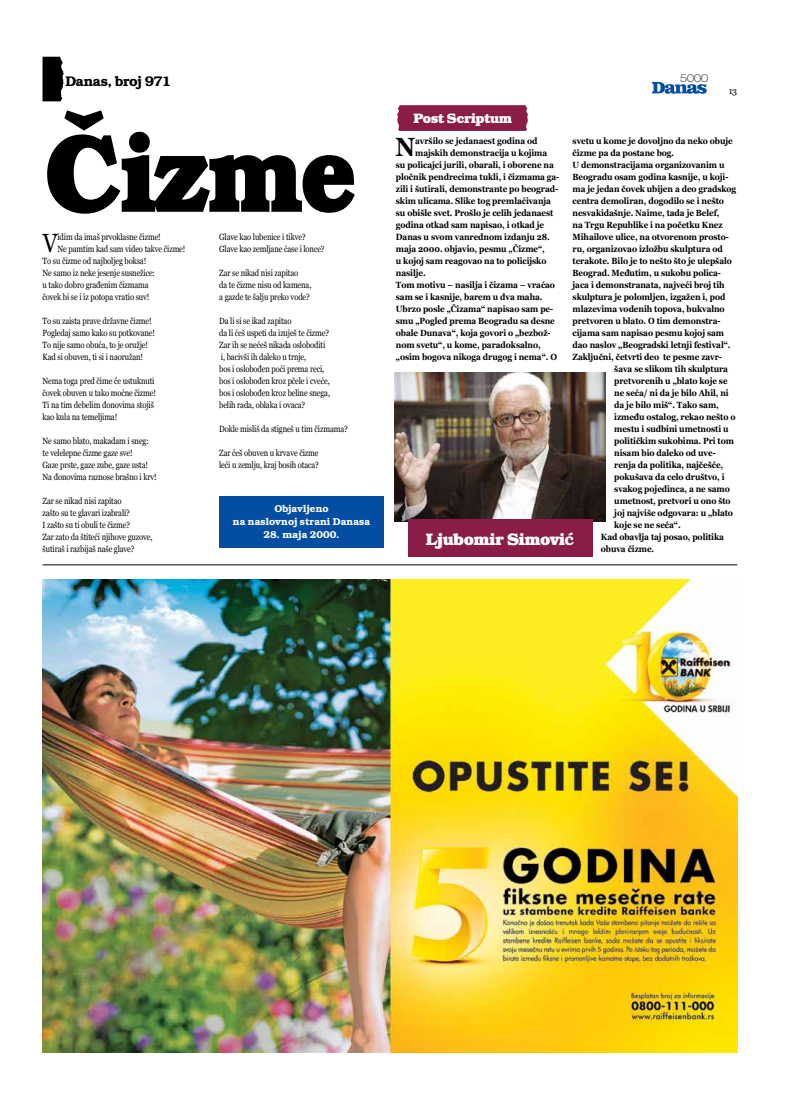
<style>
.page{position:relative;width:794px;height:1106px;background:#fff}
.page>*{position:absolute;margin:0;border:0;box-sizing:border-box;transform-origin:0 0}
.t1{font:900 113.1px "Bookman Re";letter-spacing:-.03em;color:#000;scale:.9 1}
.t2{font:26.3px "Georgia";color:#000;scale:.85 1}
.t3{font:700 26.3px "Georgia";color:#000;scale:.9 1}
.t4{font:900 17px "Bookman Re";letter-spacing:-.025em;color:#fff}
.t5{font:700 14px "Bookman Re";letter-spacing:-.025em;color:#000}
.t6{font:900 14px "Bookman Re";letter-spacing:-.025em;color:#fff}
.t7{font:100 expanded 10.8px "Helvetica Neue LT Pro";color:#000}
.t8{font:700 10px/13px "Bookman Re";color:#fff;text-align:center}
.t9{font:700 9px "Georgia";letter-spacing:-.01em;color:#000;scale:.9 1}
.t10{font:9px/12px "Georgia";letter-spacing:-.015em;color:#000;scale:.85 1}
.t11{font:9px "Georgia";letter-spacing:-.015em;color:#000}
.s1{font-weight:700}
</style>
<div class="page">
<svg style="left:652px;top:82px;width:54px;height:12px"></svg>
<svg style="left:43px;top:57px;width:21px;height:44px"></svg>
<div style="left:397px;top:105px;width:131px;height:26px;background:#8a1c48"></div>
<div style="left:219px;top:496px;width:165px;height:51px;background:#034ea2"></div>
<img style="left:394px;top:372px;width:212px;height:149px">
<div style="left:408px;top:519px;width:184px;height:38px;background:#8a1c48"></div>
<hr style="left:43px;top:564px;width:694px;height:1px;background:#000">
<img style="left:43px;top:579px;width:694px;height:473px">
<h3 class="t5" style="left:65px;top:73px;width:107px">Danas, broj 971</h3>
<p class="t7" style="left:680px;top:72px;width:30px">5000</p>
<p class="t11" style="left:728px;top:85px;width:10px">13</p>
<h1 class="t1" style="left:44px;top:106px;width:349px">Èizme</h1>
<h3 class="t6" style="left:413px;top:110px;width:100px">Post Scriptum</h3>
<p class="t9" style="left:572px;top:135px;width:179px">svetu u kome je dovoljno da neko obuje</p>
<p class="t9" style="left:572px;top:147px;width:114px">čizme pa da postane bog.</p>
<p class="t9" style="left:572px;top:159px;width:170px">U demonstracijama organizovanim u</p>
<p class="t9" style="left:572px;top:171px;width:175px">Beogradu osam godina kasnije, u koji-</p>
<p class="t9" style="left:572px;top:183px;width:183px">ma je jedan čovek ubijen a deo gradskog</p>
<p class="t9" style="left:572px;top:195px;width:170px">centra demoliran, dogodilo se i nešto</p>
<p class="t9" style="left:572px;top:207px;width:165px">nesvakidašnje. Naime, tada je Belef,</p>
<p class="t9" style="left:572px;top:219px;width:168px">na Trgu Republike i na početku Knez</p>
<p class="t9" style="left:572px;top:231px;width:175px">Mihailove ulice, na otvorenom prosto-</p>
<p class="t9" style="left:572px;top:243px;width:168px">ru, organizovao izložbu skulptura od</p>
<p class="t9" style="left:572px;top:255px;width:179px">terakote. Bilo je to nešto što je ulepšalo</p>
<p class="t9" style="left:572px;top:267px;width:166px">Beograd. Međutim, u sukobu polica-</p>
<p class="t9" style="left:572px;top:279px;width:170px">jaca i demonstranata, najveći broj tih</p>
<p class="t9" style="left:572px;top:291px;width:171px">skulptura je polomljen, izgažen i, pod</p>
<p class="t9" style="left:572px;top:303px;width:171px">mlazevima vodenih topova, bukvalno</p>
<p class="t9" style="left:572px;top:315px;width:166px">pretvoren u blato. O tim demonstra-</p>
<p class="t9" style="left:572px;top:327px;width:170px">cijama sam napisao pesmu kojoj sam</p>
<p class="t9" style="left:572px;top:339px;width:177px">dao naslov „Beogradski letnji festival“.</p>
<p class="t9" style="left:572px;top:351px;width:167px">Zaključni, četvrti deo te pesme zavr-</p>
<p class="t9" style="left:614px;top:363px;width:128px">šava se slikom tih skulptura</p>
<p class="t9" style="left:614px;top:375px;width:127px">pretvorenih u „blato koje se</p>
<p class="t9" style="left:614px;top:387px;width:129px">ne seća/ ni da je bilo Ahil, ni</p>
<p class="t9" style="left:614px;top:399px;width:118px">da je bilo miš“. Tako sam,</p>
<p class="t9" style="left:614px;top:411px;width:136px">između ostalog, rekao nešto o</p>
<p class="t9" style="left:614px;top:423px;width:128px">mestu i sudbini umetnosti u</p>
<p class="t9" style="left:614px;top:435px;width:135px">političkim sukobima. Pri tom</p>
<p class="t9" style="left:614px;top:447px;width:114px">nisam bio daleko od uve-</p>
<p class="t9" style="left:614px;top:459px;width:123px">renja da politika, najčešće,</p>
<p class="t9" style="left:614px;top:471px;width:124px">pokušava da celo društvo, i</p>
<p class="t9" style="left:614px;top:483px;width:130px">svakog pojedinca, a ne samo</p>
<p class="t9" style="left:614px;top:495px;width:131px">umetnost, pretvori u ono što</p>
<p class="t9" style="left:614px;top:507px;width:133px">joj najviše odgovara: u „blato</p>
<p class="t9" style="left:614px;top:519px;width:75px">koje se ne seća“.</p>
<p class="t9" style="left:601px;top:531px;width:138px">Kad obavlja taj posao, politika</p>
<p class="t9" style="left:601px;top:543px;width:61px">obuva čizme.</p>
<h2 class="t3" style="left:395px;top:130px;width:24px">N</h2>
<p class="t9" style="left:415px;top:135px;width:137px">avršilo se jedanaest godina od</p>
<p class="t9" style="left:415px;top:147px;width:148px">majskih demonstracija u kojima</p>
<p class="t9" style="left:396px;top:159px;width:177px">su policajci jurili, obarali, i oborene na</p>
<p class="t9" style="left:396px;top:171px;width:183px">pločnik pendrecima tukli, i čizmama ga-</p>
<p class="t9" style="left:396px;top:183px;width:182px">zili i šutirali, demonstrante po beograd-</p>
<p class="t9" style="left:396px;top:195px;width:174px">skim ulicama. Slike tog premlaćivanja</p>
<p class="t9" style="left:396px;top:207px;width:177px">su obišle svet. Prošlo je celih jedanaest</p>
<p class="t9" style="left:396px;top:219px;width:166px">godina otkad sam napisao, i otkad je</p>
<p class="t9" style="left:396px;top:231px;width:173px">Danas u svom vanrednom izdanju 28.</p>
<p class="t9" style="left:396px;top:243px;width:167px">maja 2000. objavio, pesmu „Čizme“,</p>
<p class="t9" style="left:396px;top:255px;width:169px">u kojoj sam reagovao na to policijsko</p>
<p class="t9" style="left:396px;top:267px;width:35px">nasilje.</p>
<p class="t9" style="left:396px;top:279px;width:178px">Tom motivu – nasilja i čizama – vraćao</p>
<p class="t9" style="left:396px;top:291px;width:164px">sam se i kasnije, barem u dva maha.</p>
<p class="t9" style="left:396px;top:303px;width:176px">Ubrzo posle „Čizama“ napisao sam pe-</p>
<p class="t9" style="left:396px;top:315px;width:178px">smu „Pogled prema Beogradu sa desne</p>
<p class="t9" style="left:396px;top:327px;width:173px">obale Dunava“, koja govori o „bezbož-</p>
<p class="t9" style="left:396px;top:339px;width:162px">nom svetu“, u kome, paradoksalno,</p>
<p class="t9" style="left:396px;top:351px;width:180px">„osim bogova nikoga drugog i nema“. O</p>
<p class="t10" style="left:219px;top:231px;width:125px">Glave kao lubenice i tikve?<br>Glave kao zemljane ćase i lonce?</p>
<p class="t10" style="left:219px;top:267px;width:110px">Zar se nikad nisi zapitao<br>da te čizme nisu od kamena, a gazde te šalju preko vode?</p>
<p class="t10" style="left:219px;top:315px;width:132px">Da li si se ikad zapitao<br>da li ćeš uspeti da izuješ te čizme?<br>Zar ih se nećeš nikada osloboditi i, bacivši ih daleko u trnje,<br>bos i oslobođen poći prema reci, bos i oslobođen kroz pčele i cveće, bos i oslobođen kroz beline snega, belih rada, oblaka i ovaca?</p>
<p class="t10" style="left:219px;top:423px;width:153px">Dokle misliš da stigneš u tim čizmama?</p>
<p class="t10" style="left:219px;top:447px;width:119px">Zar ćeš obuven u krvave čizme leći u zemlju, kraj bosih otaca?</p>
<h2 class="t2" style="left:43px;top:227px;width:19px">V</h2>
<p class="t10" style="left:58px;top:231px;width:123px">idim da imaš prvoklasne čizme!</p>
<p class="t10" style="left:58px;top:243px;width:152px">Ne pamtim kad sam video takve čizme!</p>
<p class="t10" style="left:43px;top:255px;width:123px">To su čizme od najboljeg boksa!</p>
<p class="t10" style="left:43px;top:267px;width:134px">Ne samo iz neke jesenje susnežice:</p>
<p class="t10" style="left:43px;top:279px;width:126px">u tako dobro građenim čizmama</p>
<p class="t10" style="left:43px;top:291px;width:127px">čovek bi se i iz potopa vratio suv!</p>
<p class="t10" style="left:43px;top:315px;width:134px">To su zaista prave državne čizme!<br>Pogledaj samo kako su potkovane!<br>To nije samo obuća, to je oružje!<br>Kad si obuven, ti si i naoružan!</p>
<p class="t10" style="left:43px;top:375px;width:135px">Nema toga pred čime će ustuknuti čovek obuven u tako moćne čizme!<br>Ti na tim debelim đonovima stojiš kao kula na temeljima!</p>
<p class="t10" style="left:43px;top:435px;width:136px">Ne samo blato, makadam i sneg: te velelepne čizme gaze sve!<br>Gaze prste, gaze zube, gaze usta!<br>Na đonovima raznose brašno i krv!</p>
<p class="t10" style="left:43px;top:495px;width:131px">Zar se nikad nisi zapitao<br>zašto su te glavari izabrali?<br>I zašto su ti obuli te čizme?<br>Zar zato da štiteći njihove guzove, šutiraš i razbijaš naše glave?</p>
<p class="t8" style="left:233px;top:502px;width:139px">Objavljeno<br>na naslovnoj strani Danasa</p>
<p class="t8" style="left:263px;top:528px;width:78px">28. maja 2000.</p>
<h3 class="t4" style="left:426px;top:528px;width:150px">Ljubomir Simovi<span class="s1">æ</span></h3>
</div>
